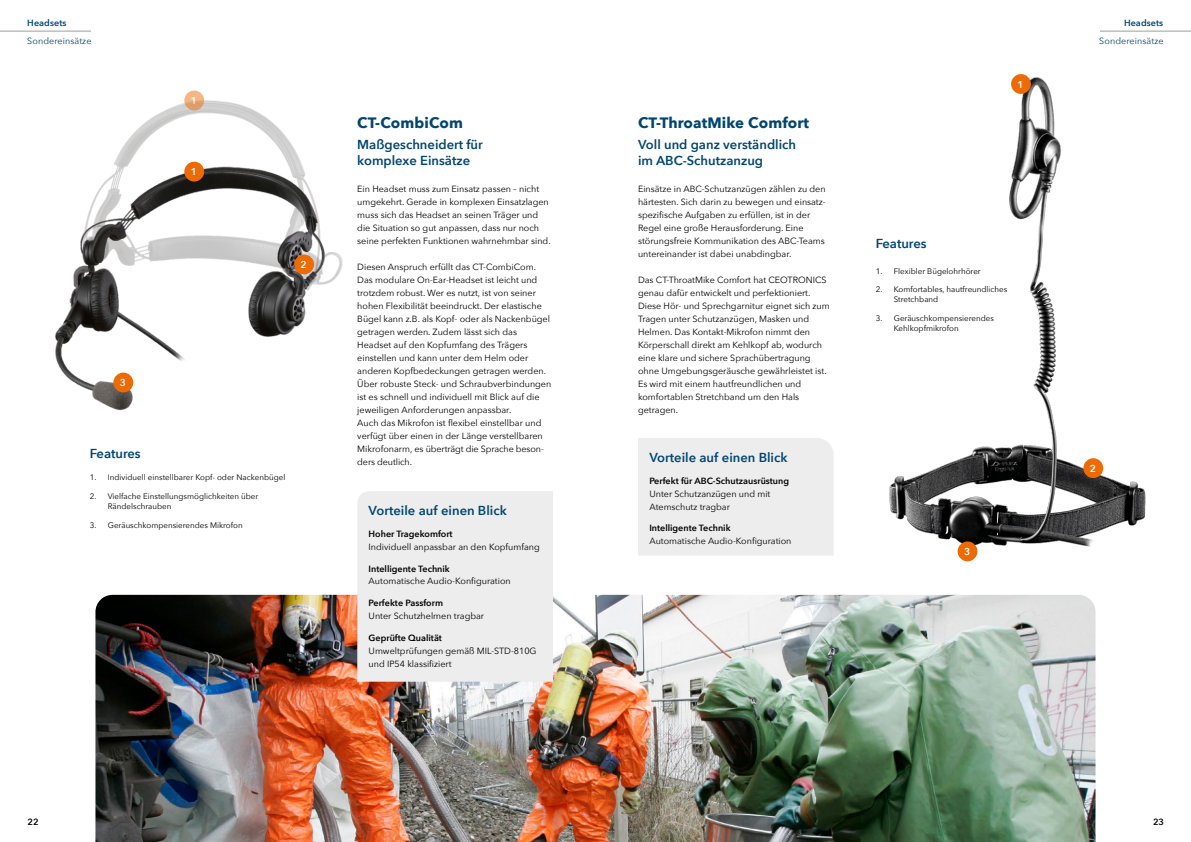
<style>
.page{position:relative;width:1191px;height:842px;background:#fff}
.page>*{position:absolute;margin:0;border:0;box-sizing:border-box;transform-origin:0 0}
.t1{font:700 15px "Avenir Next";letter-spacing:.01em;color:#004671}
.t2{font:600 13px/16px "Avenir Next";color:#004671}
.t3{font:600 10px "Avenir Next";color:#fff}
.t4{font:9px/13px "Avenir Next";color:#000}
.t5{font:600 9px "Avenir Next";color:#000}
.t6{font:9px "Avenir Next";letter-spacing:.01em;color:#004671}
.t7{font:600 9px "Avenir Next";letter-spacing:.01em;color:#004671}
.t8{font:8px/10px "Avenir Next";color:#000}
</style>
<div class="page">
<img style="left:889px;top:74px;width:257px;height:486px">
<img style="left:55px;top:99px;width:288px;height:312px">
<div style="left:113px;top:373px;width:20px;height:19px;background:#ed6b06;border-radius:50%"></div>
<svg style="left:184px;top:91px;width:20px;height:19px"></svg>
<div style="left:184px;top:162px;width:20px;height:20px;background:#ed6b06;border-radius:50%"></div>
<div style="left:1011px;top:74px;width:20px;height:20px;background:#ed6b06;border-radius:50%"></div>
<div style="left:1083px;top:458px;width:20px;height:20px;background:#ed6b06;border-radius:50%"></div>
<div style="left:957px;top:541px;width:20px;height:20px;background:#ed6b06;border-radius:50%"></div>
<img style="left:95px;top:595px;width:1000px;height:247px">
<div style="left:638px;top:438px;width:195px;height:118px;background:#ededed"></div>
<div style="left:294px;top:254px;width:20px;height:20px;background:#ed6b06;border-radius:50%"></div>
<div style="left:357px;top:491px;width:196px;height:191px;background:#ededed"></div>
<hr style="left:1100px;top:31px;width:91px;height:1px;background:#9d9d9c">
<hr style="left:0;top:31px;width:91px;height:1px;background:#9d9d9c">
<p class="t7" style="left:27px;top:16px;width:41px">Headsets</p>
<p class="t6" style="left:27px;top:33px;width:66px">Sondereinsätze</p>
<p class="t3" style="left:191px;top:92px;width:8px">1</p>
<p class="t3" style="left:191px;top:163px;width:8px">1</p>
<p class="t3" style="left:301px;top:256px;width:8px">2</p>
<p class="t3" style="left:120px;top:374px;width:8px">3</p>
<h2 class="t2" style="left:90px;top:445px;width:52px">Features</h2>
<p class="t8" style="left:90px;top:472px;width:197px">1. Individuell einstellbarer Kopf- oder Nackenbügel</p>
<p class="t8" style="left:108px;top:491px;width:152px;text-indent:-18px">2. Vielfache Einstellungsmöglichkeiten über<br>Rändelschrauben</p>
<p class="t8" style="left:90px;top:519px;width:154px">3. Geräuschkompensierendes Mikrofon</p>
<h1 class="t1" style="left:357px;top:109px;width:107px">CT-CombiCom</h1>
<h2 class="t2" style="left:357px;top:136px;width:127px">Maßgeschneidert für komplexe Einsätze</h2>
<p class="t4" style="left:357px;top:182px;width:195px">Ein Headset muss zum Einsatz passen – nicht umgekehrt. Gerade in komplexen Einsatzlagen muss sich das Headset an seinen Träger und die Situation so gut anpassen, dass nur noch seine perfekten Funktionen wahrnehmbar sind.</p>
<p class="t4" style="left:357px;top:260px;width:195px">Diesen Anspruch erfüllt das CT-CombiCom.<br>Das modulare On-Ear-Headset ist leicht und trotzdem robust. Wer es nutzt, ist von seiner hohen Flexibilität beeindruckt. Der elastische Bügel kann z.B. als Kopf- oder als Nackenbügel getragen werden. Zudem lässt sich das Headset auf den Kopfumfang des Trägers einstellen und kann unter dem Helm oder anderen Kopfbedeckungen getragen werden.<br>Über robuste Steck- und Schraubverbindungen ist es schnell und individuell mit Blick auf die jeweiligen Anforderungen anpassbar.<br>Auch das Mikrofon ist flexibel einstellbar und verfügt über einen in der Länge verstellbaren Mikrofonarm, es überträgt die Sprache beson&shy;ders deutlich.</p>
<h2 class="t2" style="left:369px;top:503px;width:140px">Vorteile auf einen Blick</h2>
<p class="t5" style="left:369px;top:526px;width:85px">Hoher Tragekomfort</p>
<p class="t4" style="left:369px;top:540px;width:173px">Individuell anpassbar an den Kopfumfang</p>
<p class="t5" style="left:369px;top:561px;width:83px">Intelligente Technik</p>
<p class="t4" style="left:369px;top:574px;width:144px">Automatische Audio-Konfiguration</p>
<p class="t5" style="left:369px;top:595px;width:76px">Perfekte Passform</p>
<p class="t4" style="left:369px;top:609px;width:117px">Unter Schutzhelmen tragbar</p>
<p class="t5" style="left:369px;top:630px;width:75px">Geprüfte Qualität</p>
<p class="t4" style="left:369px;top:643px;width:169px">Umweltprüfungen gemäß MIL-STD-810G und IP54 klassifiziert</p>
<h1 class="t1" style="left:638px;top:109px;width:173px">CT-ThroatMike Comfort</h1>
<h2 class="t2" style="left:638px;top:136px;width:160px">Voll und ganz verständlich im ABC-Schutzanzug</h2>
<p class="t4" style="left:638px;top:182px;width:189px">Einsätze in ABC-Schutzanzügen zählen zu den härtesten. Sich darin zu bewegen und einsatz&shy;spezifische Aufgaben zu erfüllen, ist in der Regel eine große Herausforderung. Eine störungsfreie Kommunikation des ABC-Teams untereinander ist dabei unabdingbar.</p>
<p class="t4" style="left:638px;top:273px;width:193px">Das CT-ThroatMike Comfort hat CEOTRONICS genau dafür entwickelt und perfektioniert.<br>Diese Hör- und Sprechgarnitur eignet sich zum Tragen unter Schutzanzügen, Masken und Helmen. Das Kontakt-Mikrofon nimmt den Körperschall direkt am Kehlkopf ab, wodurch eine klare und sichere Sprachübertragung ohne Umgebungsgeräusche gewährleistet ist.<br>Es wird mit einem hautfreundlichen und komfortablen Stretchband um den Hals getragen.</p>
<h2 class="t2" style="left:649px;top:449px;width:140px">Vorteile auf einen Blick</h2>
<p class="t5" style="left:649px;top:473px;width:141px">Perfekt für ABC-Schutzausrüstung</p>
<p class="t4" style="left:649px;top:487px;width:123px">Unter Schutzanzügen und mit<br>Atemschutz tragbar</p>
<p class="t5" style="left:649px;top:520px;width:83px">Intelligente Technik</p>
<p class="t4" style="left:649px;top:534px;width:144px">Automatische Audio-Konfiguration</p>
<p class="t3" style="left:1017px;top:76px;width:8px">1</p>
<h2 class="t2" style="left:875px;top:235px;width:52px">Features</h2>
<p class="t8" style="left:875px;top:265px;width:107px">1. Flexibler Bügelohrhörer</p>
<p class="t8" style="left:893px;top:284px;width:115px;text-indent:-18px">2. Komfortables, hautfreundliches<br>Stretchband</p>
<p class="t8" style="left:893px;top:312px;width:102px;text-indent:-18px">3. Geräuschkompensierendes<br>Kehlkopfmikrofon</p>
<p class="t3" style="left:964px;top:543px;width:8px">3</p>
<p class="t7" style="left:1124px;top:16px;width:41px">Headsets</p>
<p class="t6" style="left:1099px;top:33px;width:66px">Sondereinsätze</p>
<p class="t3" style="left:1089px;top:460px;width:8px">2</p>
<p class="t5" style="left:28px;top:815px;width:12px">22</p>
<p class="t5" style="left:1153px;top:815px;width:13px">23</p>
</div>
